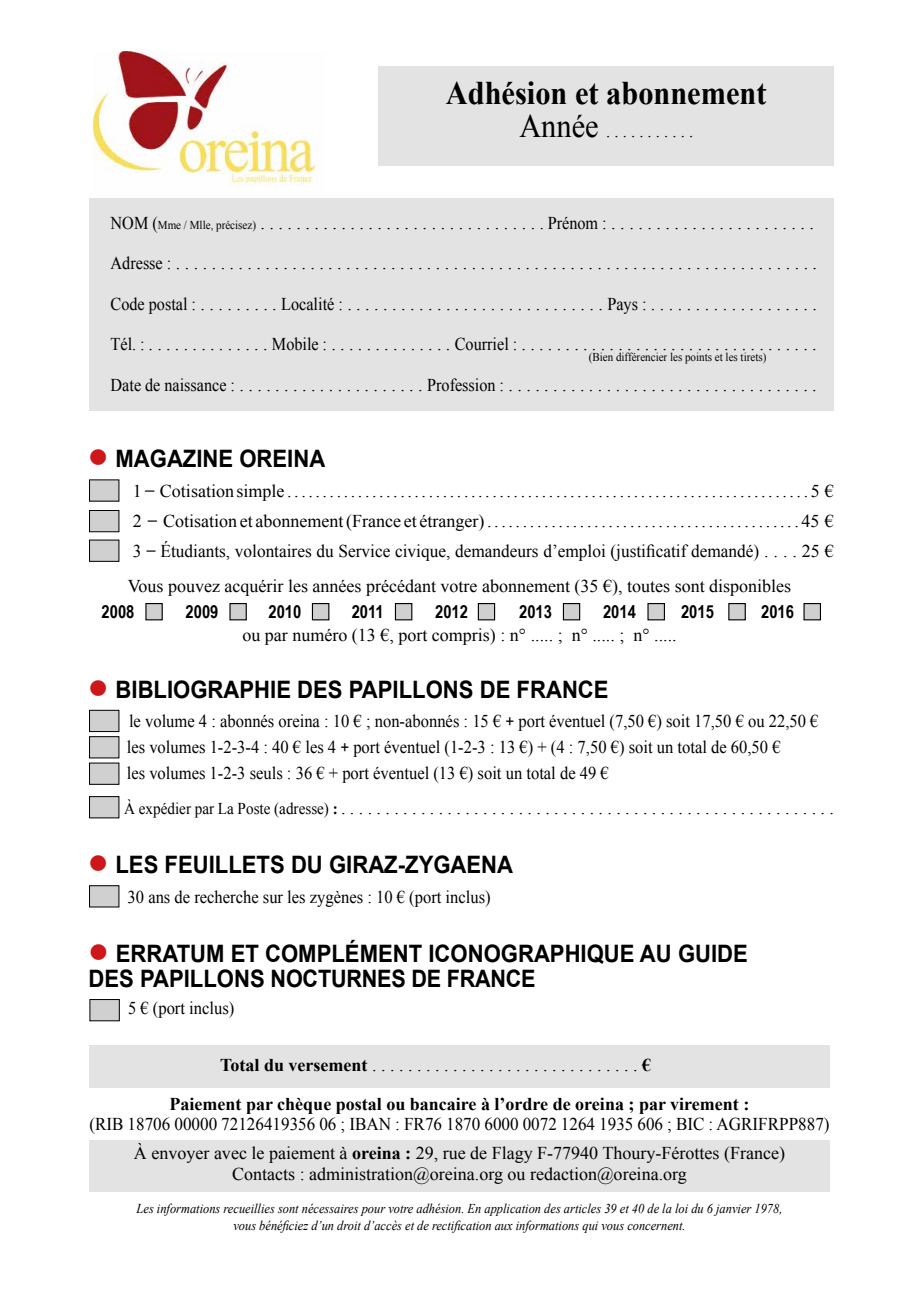
<style>
.page{position:relative;width:919px;height:1289px;background:#fff}
.page>*{position:absolute;margin:0;border:0;box-sizing:border-box;transform-origin:0 0}
.t1{font:700 33px "Times New Roman";color:#000;scale:.92 1}
.t2{font:700 24px/25.5px "Arial";color:#000;scale:.92 1}
.t3{font:18px/30px "Times New Roman";color:#000;text-align:justify}
.t4{font:18px "Times New Roman";color:#000;scale:.9 1}
.t5{font:18px/26.2px "Times New Roman";color:#000;scale:.92 1}
.t6{font:18px/29.2px "Times New Roman";color:#000;text-align:center;scale:.95 1}
.t7{font:700 18px/39px "Times New Roman";color:#000}
.t8{font:700 18px "Arial Narrow";color:#000}
.t9{font:italic 13.5px/16.5px "Times New Roman";color:#000;text-align:center;scale:.92 1}
.t10{font:12px "Times New Roman";color:#000;scale:.92 1}
.s1{font-size:33px}
.s2{font-size:12px}
.s3{color:#cd171a}
.s4{font-family:"Arial";font-size:16.5px}
.s5{font-size:16.5px}
.s6{font-weight:700;font-size:16.5px}
.s7{font-weight:400}
.s8{font-weight:700}
</style>
<div class="page">
<div style="left:378px;top:66px;width:455px;height:100px;background:#e3e3e3"></div>
<div style="left:230px;top:603px;width:16px;height:17px;background:#d0d0d0"></div>
<div style="left:229px;top:603px;width:18px;height:17px;border:1px solid #000"></div>
<div style="left:563px;top:603px;width:16px;height:17px;background:#d0d0d0"></div>
<div style="left:563px;top:603px;width:17px;height:17px;border:1px solid #000"></div>
<div style="left:312px;top:603px;width:17px;height:17px;background:#d0d0d0"></div>
<div style="left:312px;top:603px;width:17px;height:17px;border:1px solid #000"></div>
<div style="left:728px;top:603px;width:17px;height:17px;background:#d0d0d0"></div>
<div style="left:728px;top:603px;width:17px;height:17px;border:1px solid #000"></div>
<div style="left:89px;top:1045px;width:740px;height:42px;background:#e3e3e3"></div>
<div style="left:89px;top:198px;width:744px;height:212px;background:#e3e3e3"></div>
<div style="left:89px;top:1140px;width:740px;height:51px;background:#e3e3e3"></div>
<img style="left:94px;top:51px;width:224px;height:135px">
<div style="left:146px;top:603px;width:16px;height:17px;background:#d0d0d0"></div>
<div style="left:145px;top:603px;width:18px;height:17px;border:1px solid #000"></div>
<div style="left:478px;top:603px;width:16px;height:17px;background:#d0d0d0"></div>
<div style="left:477px;top:603px;width:18px;height:17px;border:1px solid #000"></div>
<div style="left:395px;top:603px;width:17px;height:17px;background:#d0d0d0"></div>
<div style="left:395px;top:603px;width:17px;height:17px;border:1px solid #000"></div>
<div style="left:648px;top:603px;width:16px;height:17px;background:#d0d0d0"></div>
<div style="left:647px;top:603px;width:18px;height:17px;border:1px solid #000"></div>
<div style="left:89px;top:796px;width:30px;height:21px;background:#d0d0d0"></div>
<div style="left:89px;top:796px;width:30px;height:22px;border:1px solid #000"></div>
<div style="left:89px;top:710px;width:30px;height:21px;background:#d0d0d0"></div>
<div style="left:89px;top:710px;width:30px;height:21px;border:1px solid #000"></div>
<div style="left:89px;top:736px;width:30px;height:22px;background:#d0d0d0"></div>
<div style="left:89px;top:736px;width:30px;height:22px;border:1px solid #000"></div>
<div style="left:89px;top:763px;width:30px;height:21px;background:#d0d0d0"></div>
<div style="left:89px;top:885px;width:30px;height:22px;background:#d0d0d0"></div>
<div style="left:89px;top:885px;width:30px;height:22px;border:1px solid #000"></div>
<div style="left:89px;top:480px;width:30px;height:21px;background:#d0d0d0"></div>
<div style="left:89px;top:510px;width:30px;height:22px;background:#d0d0d0"></div>
<div style="left:89px;top:510px;width:30px;height:22px;border:1px solid #000"></div>
<div style="left:89px;top:540px;width:30px;height:21px;background:#d0d0d0"></div>
<div style="left:804px;top:603px;width:16px;height:17px;background:#d0d0d0"></div>
<div style="left:803px;top:603px;width:17px;height:17px;border:1px solid #000"></div>
<div style="left:90px;top:999px;width:29px;height:21px;background:#d0d0d0"></div>
<div style="left:90px;top:999px;width:29px;height:21px;border:1px solid #000"></div>
<h1 class="t1" style="left:446px;top:70px;width:350px">Adhésion et abonnement</h1>
<p class="t5" style="left:519px;top:118px;width:190px"><span class="s1">Année</span> . . . . . . . . . . .</p>
<p class="t4" style="left:111px;top:210px;width:782px">NOM (<span class="s2">Mme / Mlle, précisez)</span> . . . . . . . . . . . . . . . . . . . . . . . . . . . . . . . . Prénom : . . . . . . . . . . . . . . . . . . . . . . .</p>
<p class="t4" style="left:111px;top:251px;width:786px">Adresse : . . . . . . . . . . . . . . . . . . . . . . . . . . . . . . . . . . . . . . . . . . . . . . . . . . . . . . . . . . . . . . . . . . . . . . . .</p>
<p class="t4" style="left:111px;top:291px;width:786px">Code postal : . . . . . . . . . Localité : . . . . . . . . . . . . . . . . . . . . . . . . . . . . . Pays : . . . . . . . . . . . . . . . . . . .</p>
<p class="t4" style="left:111px;top:332px;width:786px">Tél. : . . . . . . . . . . . . . . Mobile : . . . . . . . . . . . . . . Courriel : . . . . . . . . . . . . . . . . . . . . . . . . . . . . . . . . . .</p>
<p class="t4" style="left:111px;top:372px;width:786px">Date de naissance : . . . . . . . . . . . . . . . . . . . . . Profession : . . . . . . . . . . . . . . . . . . . . . . . . . . . . . . . . . . .</p>
<p class="t10" style="left:588px;top:349px;width:195px">(Bien différencier les points et les tirets)</p>
<h2 class="t2" style="left:88px;top:447px;width:259px"><span class="s3">●</span> MAGAZINE OREINA</h2>
<p class="t3" style="left:133px;top:475px;width:702px">1 ̶Cotisation simple . . . . . . . . . . . . . . . . . . . . . . . . . . . . . . . . . . . . . . . . . . . . . . . . . . . . . . . . . . . . . . . . . . . . . . . . . . 5 € 2 ̶ Cotisation et abonnement (France et étranger) . . . . . . . . . . . . . . . . . . . . . . . . . . . . . . . . . . . . . . . . . . . . 45 € 3 ̶Étudiants, volontaires du Service civique, demandeurs d’emploi (justificatif demandé) . . . . 25 €</p>
<p class="t3" style="left:128px;top:570px;width:665px">Vous pouvez acquérir les années précédant votre abonnement (35 €), toutes sont disponibles</p>
<p class="t8" style="left:185px;top:598px;width:34px">2009</p>
<p class="t8" style="left:268px;top:598px;width:34px">2010</p>
<p class="t8" style="left:102px;top:598px;width:34px">2008</p>
<p class="t8" style="left:352px;top:598px;width:34px">2011</p>
<p class="t3" style="left:242px;top:620px;width:436px">ou par numéro (13 €, port compris) : n° ..... ; n° ..... ; n° .....</p>
<p class="t8" style="left:435px;top:598px;width:34px">2012</p>
<p class="t8" style="left:519px;top:598px;width:34px">2013</p>
<p class="t8" style="left:603px;top:598px;width:34px">2014</p>
<p class="t8" style="left:681px;top:598px;width:34px">2015</p>
<p class="t8" style="left:761px;top:598px;width:34px">2016</p>
<h2 class="t2" style="left:88px;top:677px;width:567px"><span class="s3">●</span> BIBLIOGRAPHIE DES PAPILLONS DE FRANCE</h2>
<p class="t5" style="left:127px;top:707px;width:753px">le volume 4 : abonnés oreina : 10 € ; non-abonnés : 15 € <span class="s4">+</span> port éventuel (7,50 €) soit 17,50 € ou 22,50 € les volumes 1-2-3-4 : 40 € les 4 <span class="s4">+</span> port éventuel (1-2-3 : 13 €) + (4 : 7,50 €) soit un total de 60,50 €<br>les volumes 1-2-3 seuls : 36 € + port éventuel (13 €) soit un total de 49 €</p>
<p class="t3" style="left:124px;top:792px;width:711px"><span class="s5">À expédier par La Poste (adresse)</span> <span class="s6">:</span> . . . . . . . . . . . . . . . . . . . . . . . . . . . . . . . . . . . . . . . . . . . . . . . . . . . . . . . .</p>
<h2 class="t2" style="left:88px;top:852px;width:463px"><span class="s3">●</span> LES FEUILLETS DU GIRAZ-ZYGAENA</h2>
<p class="t5" style="left:128px;top:883px;width:396px">30 ans de recherche sur les zygènes : 10 € (port inclus)</p>
<h2 class="t2" style="left:88px;top:941px;width:718px"><span class="s3">●</span> ERRATUM ET COMPLÉMENT ICONOGRAPHIQUE AU GUIDE<br>DES PAPILLONS NOCTURNES DE FRANCE</h2>
<p class="t5" style="left:128px;top:994px;width:117px">5 € (port inclus)</p>
<p class="t7" style="left:169px;top:1044px;width:581px;text-indent:51px">Total du versement <span class="s7">. . . . . . . . . . . . . . . . . . . . . . . . . . . . . .</span> €<br>Paiement par chèque postal ou bancaire à l’ordre de oreina ; par virement :</p>
<p class="t6" style="left:89px;top:1109px;width:780px">(RIB 18706 00000 72126419356 06 ; IBAN : FR76 1870 6000 0072 1264 1935 606 ; BIC : AGRIFRPP887)<br>À envoyer avec le paiement à <span class="s8">oreina :</span> 29, rue de Flagy F-77940 Thoury-Férottes (France)</p>
<p class="t3" style="left:232px;top:1159px;width:456px">Contacts : administration@oreina.org ou redaction@oreina.org</p>
<p class="t9" style="left:137px;top:1200px;width:703px">Les informations recueillies sont nécessaires pour votre adhésion. En application des articles 39 et 40 de la loi du 6 janvier 1978, vous bénéficiez d’un droit d’accès et de rectification aux informations qui vous concernent.</p>
</div>
